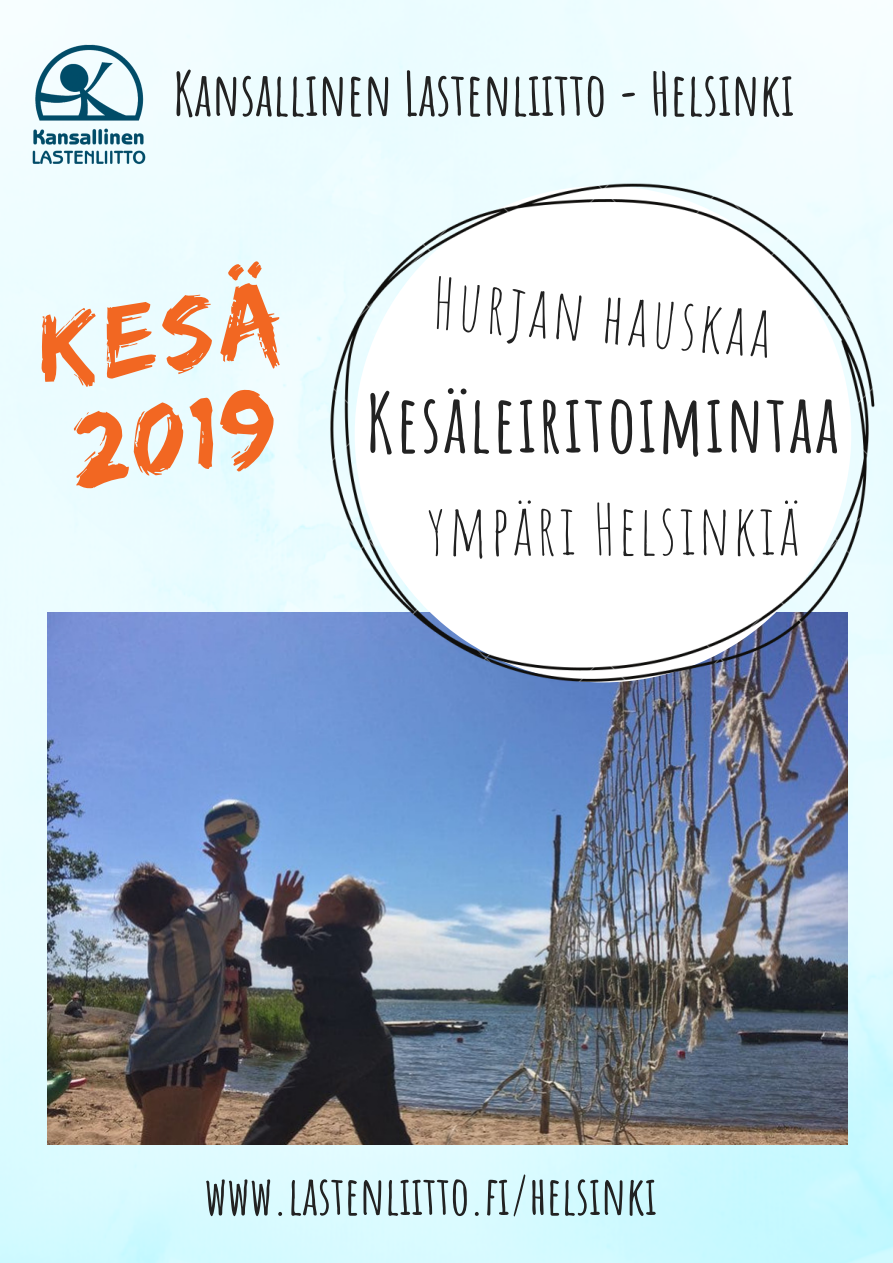
<style>
.page{position:relative;width:893px;height:1263px;background:#fff}
.page>*{position:absolute;margin:0;border:0;box-sizing:border-box;transform-origin:0 0}
.t1{font:105.9px/101.2px "Edo";color:#f26722}
.t2{font:700 79.5px "Amatic SC";letter-spacing:.03em;color:#222}
.t3{font:69.6px "Amatic SC";letter-spacing:.04em;color:#222}
.t4{font:700 59.55px "Amatic SC";color:#222}
.t5{font:700 52.95px "Amatic SC";color:#222}
</style>
<div class="page">
<img style="left:0;top:0;width:893px;height:1263px">
<img style="left:47px;top:613px;width:801px;height:531px">
<img style="left:23px;top:43px;width:134px;height:127px">
<img style="left:311px;top:132px;width:582px;height:584px">
<p class="t4" style="left:173px;top:55px;width:623px">Kansallinen Lastenliitto - Helsinki</p>
<h1 class="t1" style="left:31px;top:299px;width:247px;rotate:-8deg">Kesä<br>2019</h1>
<p class="t3" style="left:437px;top:258px;width:342px;rotate:5deg">Hurjan hauskaa</p>
<h2 class="t2" style="left:366px;top:372px;width:475px">Kesäleiritoimintaa</h2>
<p class="t3" style="left:427px;top:484px;width:374px">ympäri Helsinkiä</p>
<p class="t5" style="left:205px;top:1161px;width:454px">www.lastenliitto.fi/helsinki</p>
</div>
